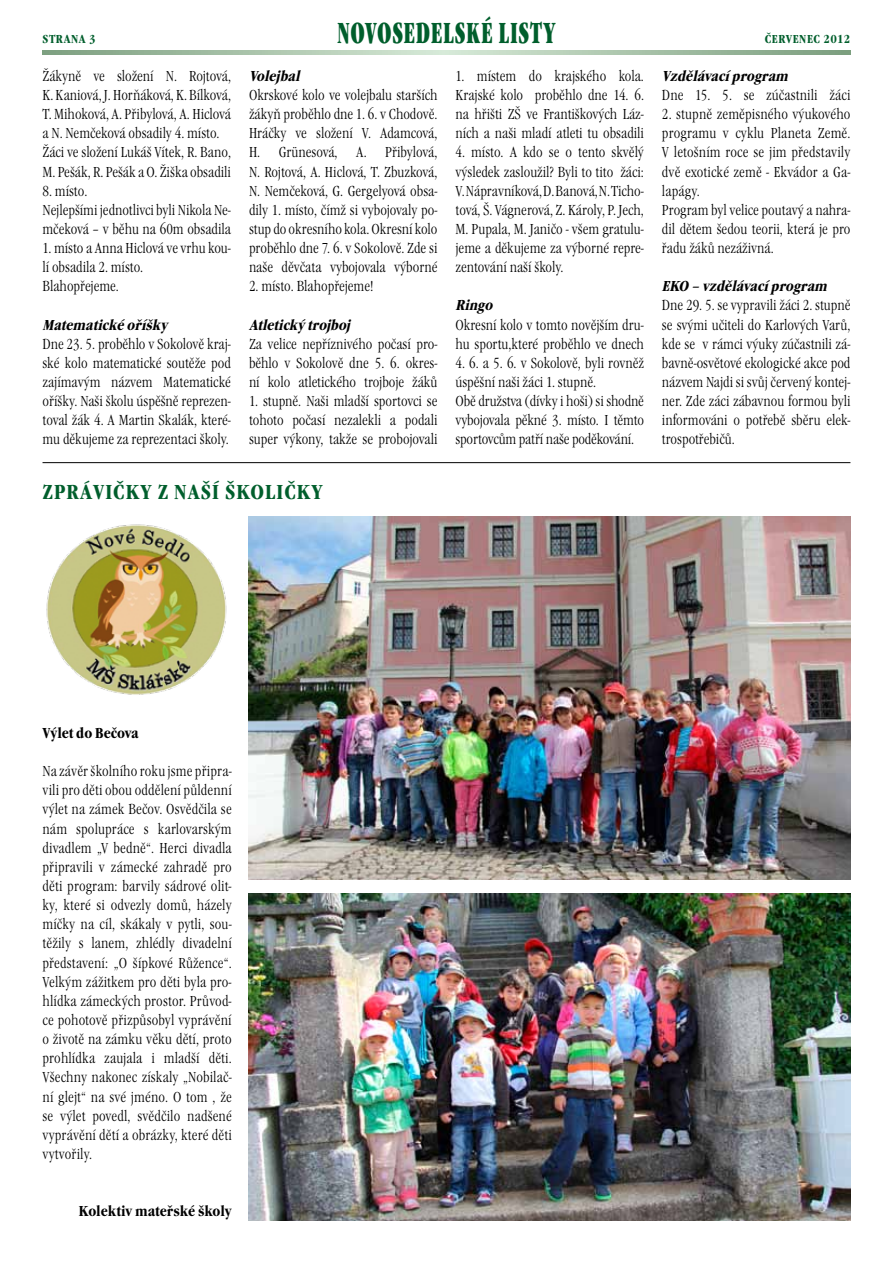
<style>
.page{position:relative;width:893px;height:1263px;background:#fff}
.page>*{position:absolute;margin:0;border:0;box-sizing:border-box;transform-origin:0 0}
.t1{font:30px "Garamond Itc TEE Ultr Cond";letter-spacing:.04em;color:#005e2c;scale:.73 1}
.t2{font:700 condensed 21px "Garamond Itc TEE";letter-spacing:.05em;color:#005e2c}
.t3{font:15px/19.2px "Garamond Itc TEE Ligh Cond";color:#000;text-align:justify}
.t4{font:italic 700 condensed 15px "Garamond Itc TEE";color:#000}
.t5{font:700 condensed 15px "Garamond Itc TEE";color:#000}
.t6{font:700 condensed 12px "Garamond Itc TEE";letter-spacing:.05em;color:#005e2c}
.t7{font:700 condensed 12px "Garamond Itc TEE";letter-spacing:.125em;color:#005e2c}
</style>
<div class="page">
<svg style="left:43px;top:50px;width:807px;height:4px;background:#a8c2a9"></svg>
<hr style="left:43px;top:462px;width:807px;height:1px;background:#000">
<img style="left:46px;top:524px;width:181px;height:171px">
<img style="left:249px;top:516px;width:601px;height:363px">
<img style="left:249px;top:893px;width:601px;height:327px">
<p class="t7" style="left:43px;top:32px;width:55px">Strana 3</p>
<p class="t3" style="left:43px;top:66px;width:190px;text-align:left">Žákyně ve složení N. Rojtová, K. Kaniová, J. Horňáková, K. Bílková, T. Mihoková, A. Přibylová, A. Hiclová a N. Nemčeková obsadily 4. místo.<br>Žáci ve složení Lukáš Vítek, R. Bano, M. Pešák, R. Pešák a O. Žiška obsadili</p>
<p class="t3" style="left:43px;top:181px;width:190px;text-align:left">8. místo.<br>Nejlepšími jednotlivci byli Nikola Ne&shy;mčeková – v běhu na 60m obsadila</p>
<p class="t3" style="left:43px;top:239px;width:190px;text-align:left">1. místo a Anna Hiclová ve vrhu kou&shy;lí obsadila 2. místo.<br>Blahopřejeme.</p>
<p class="t4" style="left:43px;top:316px;width:127px">Matematické oříšky</p>
<p class="t3" style="left:43px;top:334px;width:190px">Dne 23. 5. proběhlo v Sokolově kraj&shy;ské kolo matematické soutěže pod zajímavým názvem Matematické oříšky. Naši školu úspěšně reprezen&shy;toval žák 4. A Martin Skalák, které&shy;mu děkujeme za reprezentaci školy.</p>
<h1 class="t1" style="left:337px;top:15px;width:300px">NOVOSEDELSKÉ LISTY</h1>
<p class="t4" style="left:249px;top:67px;width:56px">Volejbal</p>
<p class="t3" style="left:249px;top:85px;width:190px">Okrskové kolo ve volejbalu starších žákyň proběhlo dne 1. 6. v Chodově.<br>Hráčky ve složení V. Adamcová, H. Grünesová, A. Přibylová, N. Rojtová, A. Hiclová, T. Zbuzková, N. Nemčeková, G. Gergelyová obsa&shy;dily 1. místo, čímž si vybojovaly po&shy;stup do okresního kola. Okresní kolo proběhlo dne 7. 6. v Sokolově. Zde si naše děvčata vybojovala výborné</p>
<p class="t3" style="left:249px;top:277px;width:126px">2. místo. Blahopřejeme!</p>
<p class="t4" style="left:249px;top:316px;width:103px">Atletický trojboj</p>
<p class="t3" style="left:249px;top:334px;width:190px">Za velice nepříznivého počasí pro&shy;běhlo v Sokolově dne 5. 6. okres&shy;ní kolo atletického trojboje žáků</p>
<p class="t3" style="left:249px;top:392px;width:190px">1. stupně. Naši mladší sportovci se tohoto počasí nezalekli a podali super výkony, takže se probojovali</p>
<p class="t3" style="left:455px;top:66px;width:190px">1. místem do krajského kola.<br>Krajské kolo proběhlo dne 14. 6. na hřišti ZŠ ve Františkových Láz&shy;ních a naši mladí atleti tu obsadili</p>
<p class="t3" style="left:455px;top:143px;width:190px">4. místo. A kdo se o tento skvělý výsledek zasloužil? Byli to tito žáci:<br>V. Nápravníková, D. Banová, N. Ticho&shy;tová, Š. Vágnerová, Z. Károly, P. Jech, M. Pupala, M. Janičo - všem gratulu&shy;jeme a děkujeme za výborné repre&shy;zentování naší školy.</p>
<p class="t4" style="left:455px;top:297px;width:42px">Ringo</p>
<p class="t3" style="left:455px;top:315px;width:190px">Okresní kolo v tomto novějším dru&shy;hu sportu,které proběhlo ve dnech</p>
<p class="t3" style="left:455px;top:353px;width:190px;text-align:left">4. 6. a 5. 6. v Sokolově, byli rovněž úspěšní naši žáci 1. stupně.<br>Obě družstva (dívky i hoši) si shodně vybojovala pěkné 3. místo. I těmto sportovcům patří naše poděkování.</p>
<h2 class="t2" style="left:43px;top:480px;width:38px">ZPRÁV</h2>
<h2 class="t2" style="left:105px;top:480px;width:19px">IČKY</h2>
<h2 class="t2" style="left:158px;top:480px;width:23px">Z NAŠÍŠKO</h2>
<h2 class="t2" style="left:265px;top:480px;width:33px">LIČKY</h2>
<p class="t6" style="left:765px;top:32px;width:87px">červenec 2012</p>
<p class="t4" style="left:662px;top:67px;width:131px">Vzdělávací program</p>
<p class="t3" style="left:662px;top:85px;width:190px">Dne 15. 5. se zúčastnili žáci</p>
<p class="t3" style="left:662px;top:105px;width:190px;text-align:left">2. stupně zeměpisného výukového programu v cyklu Planeta Země.<br>V letošním roce se jim představily dvě exotické země - Ekvádor a Ga&shy;lapágy.<br>Program byl velice poutavý a nahra&shy;dil dětem šedou teorii, která je pro řadu žáků nezáživná.</p>
<p class="t4" style="left:662px;top:278px;width:9px">EKO</p>
<p class="t4" style="left:691px;top:278px;width:141px">– vzdělávací program</p>
<p class="t3" style="left:662px;top:296px;width:190px">Dne 29. 5. se vypravili žáci 2. stupně se svými učiteli do Karlových Varů, kde se v rámci výuky zúčastnili zá&shy;bavně-osvětové ekologické akce pod názvem Najdi si svůj červený kontej&shy;ner. Zde záci zábavnou formou byli informováni o potřebě sběru elek&shy;trospotřebičů.</p>
<p class="t5" style="left:43px;top:724px;width:98px">Výlet do Bečova</p>
<p class="t3" style="left:43px;top:762px;width:191px">Na závěr školního roku jsme připra&shy;vili pro děti obou oddělení půldenní výlet na zámek Bečov. Osvědčila se nám spolupráce s karlovarským divadlem „V bedně“. Herci divadla připravili v zámecké zahradě pro děti program: barvily sádrové olit&shy;ky, které si odvezly domů, házely míčky na cíl, skákaly v pytli, sou&shy;těžily s lanem, zhlédly divadelní představení: „O šípkové Růžence“.<br>Velkým zážitkem pro děti byla pro&shy;hlídka zámeckých prostor. Průvod&shy;ce pohotově přizpůsobyl vyprávění o životě na zámku věku dětí, proto prohlídka zaujala i mladší děti.<br>Všechny nakonec získaly „Nobilač&shy;ní glejt“ na své jméno. O tom , že se výlet povedl, svědčilo nadšené vyprávění dětí a obrázky, které děti vytvořily.</p>
<p class="t5" style="left:79px;top:1203px;width:155px">Kolektiv mateřské školy</p>
</div>
